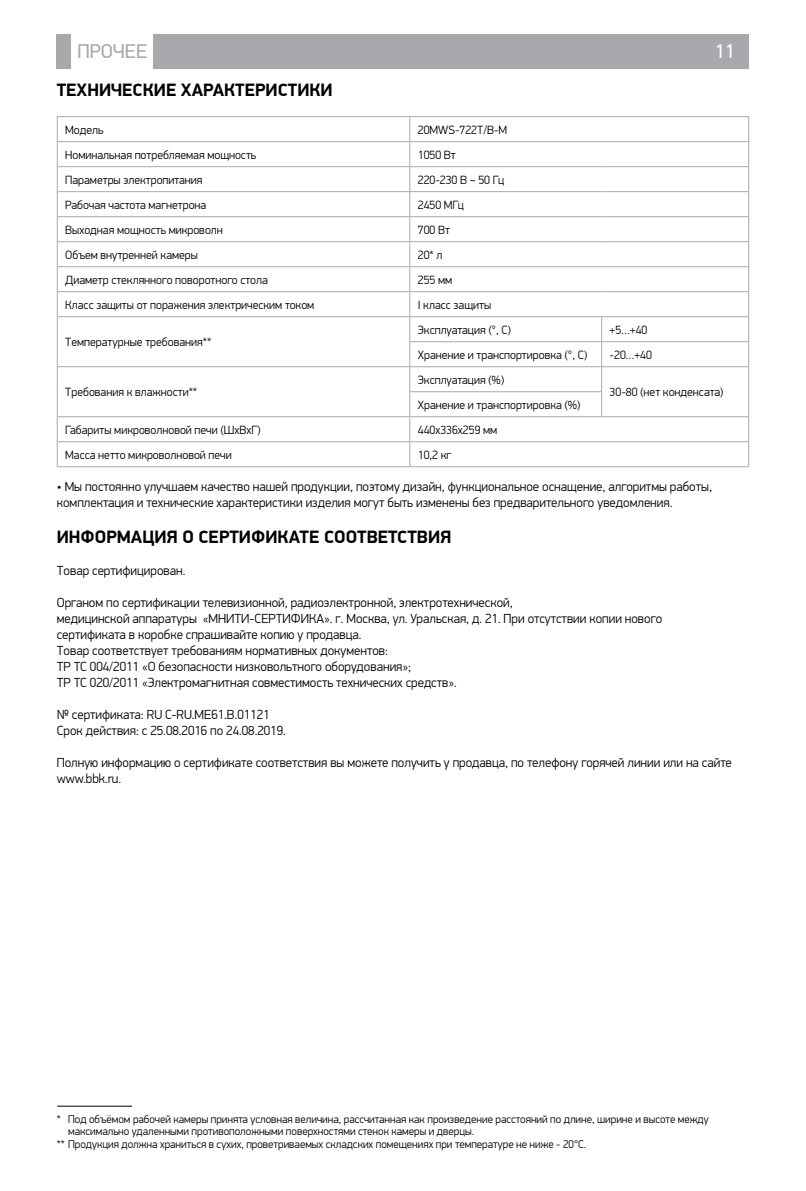
<style>
.page{position:relative;width:806px;height:1191px;background:#fff}
.page>*{position:absolute;margin:0;border:0;box-sizing:border-box;transform-origin:0 0}
.t1{font:20px "PF Din Display Pro";color:#a7a9ac}
.t2{font:20px "PF Din Display Pro";color:#fff}
.t3{font:700 18px "PF Din Display Pro";color:#000}
.t4{font:300 13.2px/16px "PF Din Display Pro";color:#000}
.t5{font:300 12px "PF Din Display Pro";color:#000}
.t6{font:300 11.2px "PF Din Display Pro";color:#000}
</style>
<div class="page">
<div style="left:57px;top:34px;width:14px;height:34px;background:#a7a9ac"></div>
<div style="left:153px;top:34px;width:595px;height:34px;background:#a7a9ac"></div>
<hr style="left:57px;top:116px;width:352px;height:1px;background:#a7a9ac">
<hr style="left:409px;top:116px;width:192px;height:1px;background:#a7a9ac">
<hr style="left:601px;top:116px;width:147px;height:1px;background:#a7a9ac">
<hr style="left:57px;top:141px;width:352px;height:1px;background:#a7a9ac">
<hr style="left:409px;top:141px;width:192px;height:1px;background:#a7a9ac">
<hr style="left:601px;top:141px;width:147px;height:1px;background:#a7a9ac">
<hr style="left:57px;top:166px;width:352px;height:1px;background:#a7a9ac">
<hr style="left:409px;top:166px;width:192px;height:1px;background:#a7a9ac">
<hr style="left:601px;top:166px;width:147px;height:1px;background:#a7a9ac">
<hr style="left:57px;top:191px;width:352px;height:1px;background:#a7a9ac">
<hr style="left:409px;top:191px;width:192px;height:1px;background:#a7a9ac">
<hr style="left:601px;top:191px;width:147px;height:1px;background:#a7a9ac">
<hr style="left:57px;top:216px;width:352px;height:1px;background:#a7a9ac">
<hr style="left:409px;top:216px;width:192px;height:1px;background:#a7a9ac">
<hr style="left:601px;top:216px;width:147px;height:1px;background:#a7a9ac">
<hr style="left:57px;top:241px;width:352px;height:1px;background:#a7a9ac">
<hr style="left:409px;top:241px;width:192px;height:1px;background:#a7a9ac">
<hr style="left:601px;top:241px;width:147px;height:1px;background:#a7a9ac">
<hr style="left:57px;top:266px;width:352px;height:1px;background:#a7a9ac">
<hr style="left:409px;top:266px;width:192px;height:1px;background:#a7a9ac">
<hr style="left:601px;top:266px;width:147px;height:1px;background:#a7a9ac">
<hr style="left:57px;top:291px;width:352px;height:1px;background:#a7a9ac">
<hr style="left:409px;top:291px;width:192px;height:1px;background:#a7a9ac">
<hr style="left:601px;top:291px;width:147px;height:1px;background:#a7a9ac">
<svg style="left:747px;top:117px;width:1px;height:326px"></svg>
<hr style="left:57px;top:316px;width:352px;height:1px;background:#a7a9ac">
<hr style="left:57px;top:366px;width:352px;height:1px;background:#a7a9ac">
<hr style="left:57px;top:416px;width:352px;height:1px;background:#a7a9ac">
<hr style="left:409px;top:316px;width:339px;height:1px;background:#a7a9ac">
<hr style="left:409px;top:341px;width:339px;height:1px;background:#a7a9ac">
<hr style="left:409px;top:366px;width:339px;height:1px;background:#a7a9ac">
<hr style="left:409px;top:391px;width:192px;height:1px;background:#a7a9ac">
<hr style="left:409px;top:416px;width:192px;height:1px;background:#a7a9ac">
<hr style="left:601px;top:416px;width:147px;height:1px;background:#a7a9ac">
<hr style="left:57px;top:441px;width:352px;height:1px;background:#a7a9ac">
<svg style="left:57px;top:117px;width:1px;height:349px"></svg>
<hr style="left:57px;top:466px;width:352px;height:1px;background:#a7a9ac">
<hr style="left:409px;top:441px;width:192px;height:1px;background:#a7a9ac">
<svg style="left:409px;top:117px;width:1px;height:349px"></svg>
<hr style="left:601px;top:441px;width:147px;height:1px;background:#a7a9ac">
<hr style="left:409px;top:466px;width:339px;height:1px;background:#a7a9ac">
<hr style="left:57px;top:1105px;width:75px;height:1px;background:#000">
<h1 class="t1" style="left:77px;top:43px;width:71px">ПРОЧЕЕ</h1>
<h1 class="t2" style="left:714px;top:43px;width:21px">11</h1>
<h2 class="t3" style="left:57px;top:82px;width:277px">ТЕХНИЧЕСКИЕ ХАРАКТЕРИСТИКИ</h2>
<p class="t5" style="left:65px;top:125px;width:40px">Модель</p>
<p class="t5" style="left:417px;top:125px;width:91px">20MWS-722T/B-M</p>
<p class="t5" style="left:65px;top:150px;width:192px">Номинальная потребляемая мощность</p>
<p class="t5" style="left:417px;top:150px;width:40px">1050 Вт</p>
<p class="t5" style="left:65px;top:175px;width:139px">Параметры электропитания</p>
<p class="t5" style="left:417px;top:175px;width:88px">220-230 В ~ 50 Гц</p>
<p class="t5" style="left:65px;top:200px;width:142px">Рабочая частота магнетрона</p>
<p class="t5" style="left:417px;top:200px;width:48px">2450 МГц</p>
<p class="t5" style="left:65px;top:225px;width:159px">Выходная мощность микроволн</p>
<p class="t5" style="left:417px;top:225px;width:34px">700 Вт</p>
<p class="t5" style="left:65px;top:250px;width:134px">Объем внутренней камеры</p>
<p class="t5" style="left:417px;top:250px;width:26px">20* л</p>
<p class="t5" style="left:65px;top:275px;width:204px">Диаметр стеклянного поворотного стола</p>
<p class="t5" style="left:417px;top:275px;width:36px">255 мм</p>
<p class="t5" style="left:65px;top:300px;width:250px">Класс защиты от поражения электрическим током</p>
<p class="t5" style="left:417px;top:300px;width:75px">I класс защиты</p>
<p class="t5" style="left:65px;top:337px;width:147px">Температурные требования**</p>
<p class="t5" style="left:417px;top:325px;width:95px">Эксплуатация (°, С)</p>
<p class="t5" style="left:609px;top:325px;width:39px">+5…+40</p>
<p class="t5" style="left:417px;top:350px;width:171px">Хранение и транспортировка (°, С)</p>
<p class="t5" style="left:609px;top:350px;width:44px">-20…+40</p>
<p class="t5" style="left:65px;top:387px;width:133px">Требования к влажности**</p>
<p class="t5" style="left:417px;top:375px;width:88px">Эксплуатация (%)</p>
<p class="t5" style="left:417px;top:400px;width:164px">Хранение и транспортировка (%)</p>
<p class="t5" style="left:609px;top:387px;width:115px">30-80 (нет конденсата)</p>
<p class="t5" style="left:65px;top:425px;width:197px">Габариты микроволновой печи (ШхВхГ)</p>
<p class="t5" style="left:417px;top:425px;width:81px">440x336x259 мм</p>
<p class="t5" style="left:65px;top:450px;width:168px">Масса нетто микроволновой печи</p>
<p class="t5" style="left:417px;top:450px;width:35px">10,2 кг</p>
<p class="t4" style="left:57px;top:480px;width:656px">• Мы постоянно улучшаем качество нашей продукции, поэтому дизайн, функциональное оснащение, алгоритмы работы, комплектация и технические характеристики изделия могут быть изменены без предварительного уведомления.</p>
<h2 class="t3" style="left:57px;top:529px;width:396px">ИНФОРМАЦИЯ О СЕРТИФИКАТЕ СООТВЕТСТВИЯ</h2>
<p class="t4" style="left:57px;top:563px;width:130px">Товар сертифицирован.</p>
<p class="t4" style="left:57px;top:595px;width:606px">Органом по сертификации телевизионной, радиоэлектронной, электротехнической,<br>медицинской аппаратуры «МНИТИ-СЕРТИФИКА». г. Москва, ул. Уральская, д. 21. При отсутствии копии нового сертификата в коробке спрашивайте копию у продавца.<br>Товар соответствует требованиям нормативных документов:<br>ТР ТС 004/2011 «О безопасности низковольтного оборудования»;<br>ТР ТС 020/2011 «Электромагнитная совместимость технических средств».</p>
<p class="t4" style="left:57px;top:707px;width:230px">№ сертификата: RU C-RU.ME61.B.01121<br>Срок действия: с 25.08.2016 по 24.08.2019.</p>
<p class="t4" style="left:57px;top:755px;width:676px">Полную информацию о сертификате соответствия вы можете получить у продавца, по телефону горячей линии или на сайте www.bbk.ru.</p>
<p class="t6" style="left:57px;top:1114px;width:653px">* Под объёмом рабочей камеры принята условная величина, рассчитанная как произведение расстояний по длине, ширине и высоте между</p>
<p class="t6" style="left:68px;top:1126px;width:407px">максимально удаленными противоположными поверхностями стенок камеры и дверцы.</p>
<p class="t6" style="left:57px;top:1139px;width:530px">** Продукция должна храниться в сухих, проветриваемых складских помещениях при температуре не ниже - 20°С.</p>
</div>
